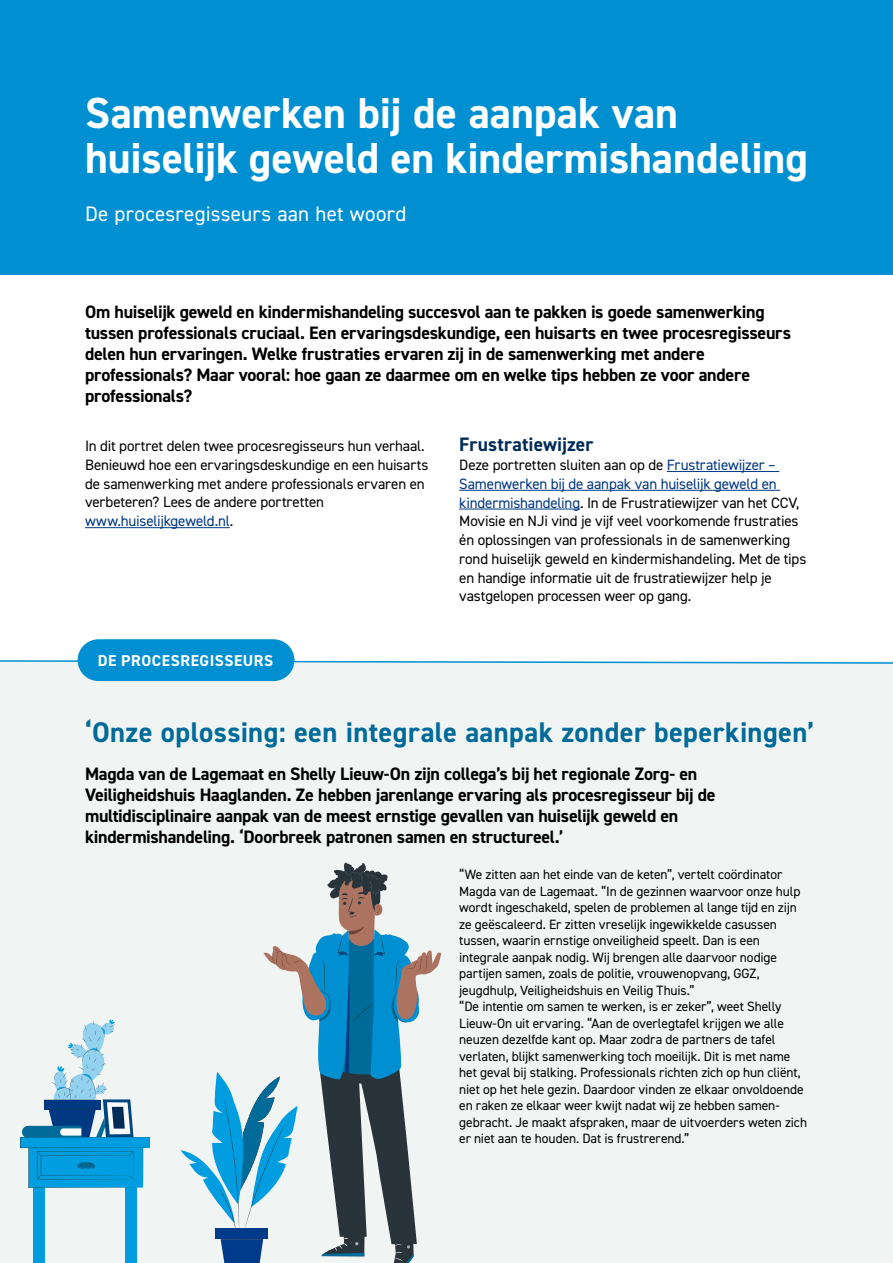
<style>
.page{position:relative;width:893px;height:1263px;background:#fff}
.page>*{position:absolute;margin:0;border:0;box-sizing:border-box;transform-origin:0 0}
.K_01{font:700 43.5px/45px "DIN2014";color:#fff}
.K_04{font:700 28.5px "DIN2014";letter-spacing:.015em;color:#006a99}
.K_02{font:21px "DIN2014";letter-spacing:.015em;color:#fff}
.TK_Frustatie{font:700 19.5px "DIN2014";letter-spacing:.005em;color:#002c57}
.INT_I{font:700 18px/21px "DIN2014";letter-spacing:-.015em;color:#000}
.K_03{font:700 15.75px "DIN2014";letter-spacing:.035em;color:#fff}
.I_BT{font:15px/18.8px "DIN2014";letter-spacing:-.01em;color:#000}
.INT_BT{font:13.5px/16.5px "DIN2014";letter-spacing:-.01em;color:#000}
.s1{color:#003882}
</style>
<div class="page">
<div style="left:0;top:0;width:893px;height:274px;background:#0090d1"></div>
<div style="left:0;top:662px;width:893px;height:601px;background:#f0f4f2"></div>
<svg style="left:0;top:659px;width:893px;height:5px"></svg>
<div style="left:78px;top:639px;width:216px;height:42px;background:#0090d1;border-radius:21px"></div>
<div style="left:33px;top:1186px;width:12px;height:77px;background:#009ee0"></div>
<div style="left:125px;top:1186px;width:12px;height:77px;background:#009ee0"></div>
<svg style="left:20px;top:1019px;width:130px;height:169px"></svg>
<svg style="left:181px;top:862px;width:260px;height:401px"></svg>
<hr style="left:85px;top:527px;width:145px;height:1px;background:#003882">
<hr style="left:667px;top:471px;width:112px;height:1px;background:#003882">
<hr style="left:459px;top:490px;width:321px;height:1px;background:#003882">
<hr style="left:459px;top:509px;width:121px;height:1px;background:#003882">
<p class="K_01" style="left:85px;top:90px;width:724px">Samenwerken bij de aanpak van huiselijk geweld en kindermishandeling</p>
<h1 class="K_02" style="left:85px;top:200px;width:323px">De procesregisseurs aan het woord</h1>
<p class="INT_I" style="left:85px;top:301px;width:707px">Om huiselijk geweld en kindermishandeling succesvol aan te pakken is goede samenwerking tussen professionals cruciaal. Een ervaringsdeskundige, een huisarts en twee procesregisseurs delen hun ervaringen. Welke frustraties ervaren zij in de samenwerking met andere professionals? Maar vooral: hoe gaan ze daarmee om en welke tips hebben ze voor andere professionals?</p>
<p class="I_BT" style="left:85px;top:436px;width:345px">In dit portret delen twee procesregisseurs hun verhaal.<br>Benieuwd hoe een ervaringsdeskundige en een huisarts de samenwerking met andere professionals ervaren en verbeteren? Lees de andere portretten <span class="s1">www.huiselijkgeweld.nl</span>.</p>
<h1 class="TK_Frustatie" style="left:459px;top:432px;width:136px">Frustratiewijzer</h1>
<p class="I_BT" style="left:459px;top:455px;width:349px">Deze portretten sluiten aan op de <span class="s1">Frustratiewijzer – Samenwerken bij de aanpak van huiselijk geweld en kindermishandeling</span>. In de Frustratiewijzer van het CCV, Movisie en NJi vind je vijf veel voorkomende frustraties én oplossingen van professionals in de samenwerking rond huiselijk geweld en kindermishandeling. Met de tips en handige informatie uit de frustratiewijzer help je vastgelopen processen weer op gang.</p>
<h1 class="K_03" style="left:98px;top:650px;width:177px">DE PROCESREGISSEURS</h1>
<h1 class="K_04" style="left:85px;top:713px;width:731px">‘Onze oplossing: een integrale aanpak zonder beperkingen’</h1>
<p class="INT_I" style="left:85px;top:763px;width:632px">Magda van de Lagemaat en Shelly Lieuw-On zijn collega’s bij het regionale Zorg- en Veiligheidshuis Haaglanden. Ze hebben jarenlange ervaring als procesregisseur bij de multidisciplinaire aanpak van de meest ernstige gevallen van huiselijk geweld en kindermishandeling. ‘Doorbreek patronen samen en structureel.’</p>
<p class="INT_BT" style="left:459px;top:866px;width:343px">“We zitten aan het einde van de keten”, vertelt coördinator Magda van de Lagemaat. “In de gezinnen waarvoor onze hulp wordt ingeschakeld, spelen de problemen al lange tijd en zijn ze geëscaleerd. Er zitten vreselijk ingewikkelde casussen tussen, waarin ernstige onveiligheid speelt. Dan is een integrale aanpak nodig. Wij brengen alle daarvoor nodige partijen samen, zoals de politie, vrouwenopvang, GGZ, jeugdhulp, Veiligheidshuis en Veilig Thuis.”</p>
<p class="INT_BT" style="left:459px;top:998px;width:349px">“De intentie om samen te werken, is er zeker”, weet Shelly Lieuw-On uit ervaring. “Aan de overlegtafel krijgen we alle neuzen dezelfde kant op. Maar zodra de partners de tafel verlaten, blijkt samenwerking toch moeilijk. Dit is met name het geval bij stalking. Professionals richten zich op hun cliënt, niet op het hele gezin. Daardoor vinden ze elkaar onvoldoende en raken ze elkaar weer kwijt nadat wij ze hebben samen&shy;gebracht. Je maakt afspraken, maar de uitvoerders weten zich er niet aan te houden. Dat is frustrerend.”</p>
</div>
